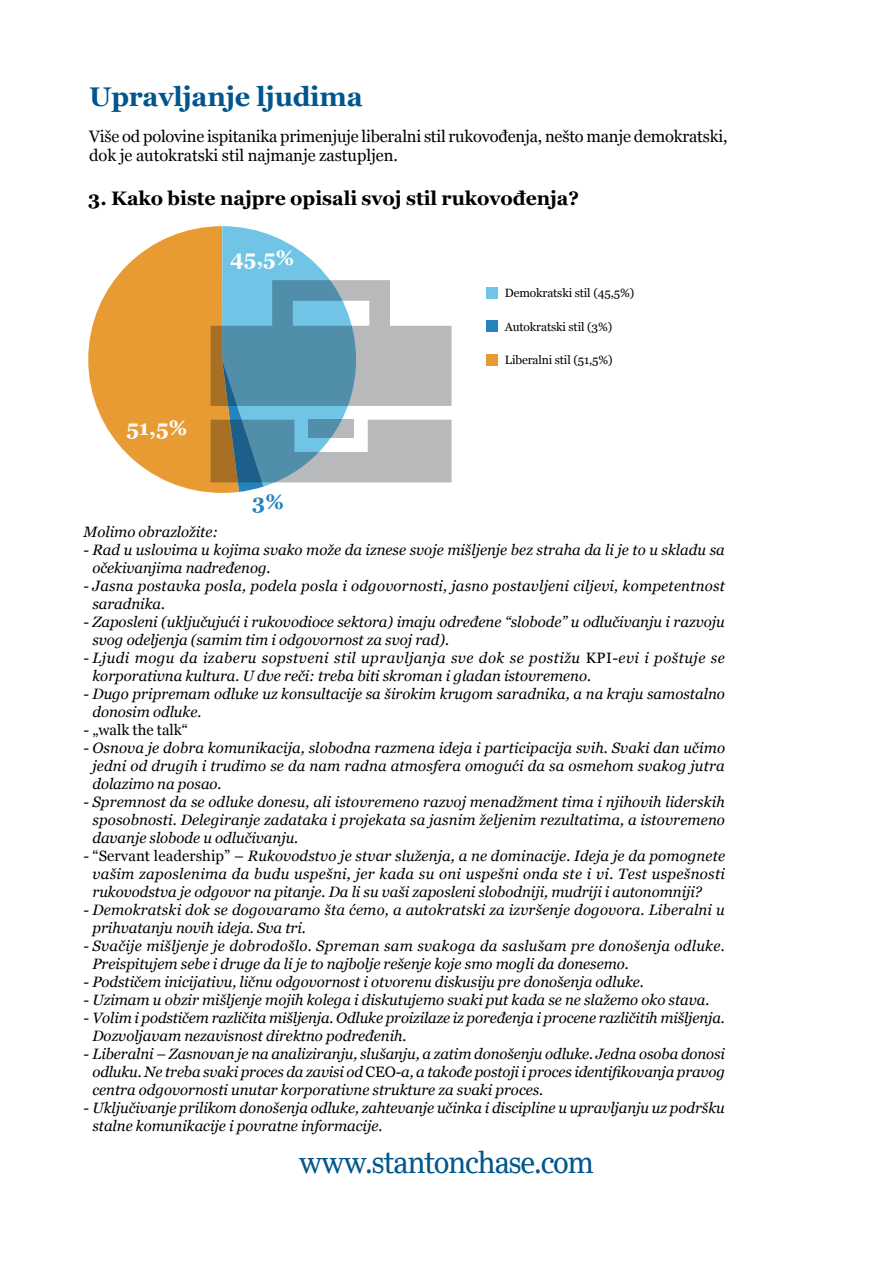
<style>
.page{position:relative;width:893px;height:1263px;background:#fff}
.page>*{position:absolute;margin:0;border:0;box-sizing:border-box;transform-origin:0 0}
.t1{font:30px "Ysobel Std";letter-spacing:-.04em;color:#00568d}
.t2{font:700 27px "Georgia";letter-spacing:-.01em;color:#00568d}
.t3{font:700 21px "Georgia";color:#fff}
.t4{font:700 21px "Georgia";color:#2684bd}
.t5{font:700 19.5px "Georgia";letter-spacing:-.005em;color:#000}
.t6{font:16.5px/19.5px "Georgia";letter-spacing:-.01em;color:#000}
.t7{font:italic 15px/18px "Georgia";color:#000}
.t8{font:italic 15px/18px "Georgia";letter-spacing:.02em;color:#000}
.t9{font:italic 15px/18px "Georgia";letter-spacing:.03em;color:#000}
.t10{font:15px "Georgia";color:#000}
.t11{font:12px "Georgia";letter-spacing:-.01em;color:#000}
.s1{font-style:normal}
.s2{font-style:italic}
</style>
<div class="page">
<div style="left:486px;top:287px;width:12px;height:12px;background:#70c5e7"></div>
<div style="left:486px;top:321px;width:12px;height:11px;background:#2684bd"></div>
<div style="left:486px;top:354px;width:12px;height:11px;background:#e99b33"></div>
<svg style="left:88px;top:226px;width:364px;height:267px"></svg>
<h2 class="t2" style="left:89px;top:79px;width:275px">Upravljanje ljudima</h2>
<p class="t6" style="left:89px;top:127px;width:640px">Više od polovine ispitanika primenjuje liberalni stil rukovođenja, nešto manje demokratski, dok je autokratski stil najmanje zastupljen.</p>
<h3 class="t5" style="left:88px;top:186px;width:492px">3. Kako biste najpre opisali svoj stil rukovođenja?</h3>
<h3 class="t3" style="left:230px;top:244px;width:66px">45,5%</h3>
<h3 class="t3" style="left:126px;top:415px;width:62px">51,5%</h3>
<h3 class="t4" style="left:252px;top:488px;width:33px">3%</h3>
<p class="t11" style="left:505px;top:286px;width:131px">Demokratski stil (45,5%)</p>
<p class="t11" style="left:505px;top:319px;width:109px">Autokratski stil (3%)</p>
<p class="t11" style="left:505px;top:352px;width:109px">Liberalni stil (51,5%)</p>
<p class="t7" style="left:84px;top:523px;width:136px">Molimo obrazložite:</p>
<p class="t7" style="left:92px;top:541px;width:634px;text-indent:-9px">- Rad u uslovima u kojima svako može da iznese svoje mišljenje bez straha da li je to u skladu sa očekivanjima nadređenog.</p>
<p class="t7" style="left:92px;top:577px;width:634px;text-indent:-9px">- Jasna postavka posla, podela posla i odgovornosti, jasno postavljeni ciljevi, kompetentnost saradnika.</p>
<p class="t7" style="left:92px;top:613px;width:634px;text-indent:-9px">- Zaposleni (uključujući i rukovodioce sektora) imaju određene “slobode” u odlučivanju i razvoju svog odeljenja (samim tim i odgovornost za svoj rad).</p>
<p class="t9" style="left:92px;top:649px;width:634px;text-indent:-9px">- Ljudi mogu da izaberu sopstveni stil upravljanja sve dok se postižu <span class="s1">KPI</span>-evi i poštuje se korporativna kultura. U dve reči: treba biti skroman i gladan istovremeno.</p>
<p class="t7" style="left:92px;top:685px;width:634px;text-indent:-9px">- Dugo pripremam odluke uz konsultacije sa širokim krugom saradnika, a na kraju samostalno donosim odluke.</p>
<p class="t10" style="left:84px;top:721px;width:106px"><span class="s2">-</span> „walk the talk“</p>
<p class="t7" style="left:92px;top:739px;width:634px;text-align:justify;text-indent:-9px">- Osnova je dobra komunikacija, slobodna razmena ideja i participacija svih. Svaki dan učimo jedni od drugih i trudimo se da nam radna atmosfera omogući da sa osmehom svakog jutra dolazimo na posao.</p>
<p class="t7" style="left:92px;top:793px;width:634px;text-align:justify;text-indent:-9px">- Spremnost da se odluke donesu, ali istovremeno razvoj menadžment tima i njihovih liderskih sposobnosti. Delegiranje zadataka i projekata sa jasnim željenim rezultatima, a istovremeno davanje slobode u odlučivanju.</p>
<p class="t7" style="left:92px;top:847px;width:634px;text-align:justify;text-indent:-9px">- <span class="s1">“Servant leadership”</span> – Rukovodstvo je stvar služenja, a ne dominacije. Ideja je da pomognete vašim zaposlenima da budu uspešni, jer kada su oni uspešni onda ste i vi. Test uspešnosti rukovodstva je odgovor na pitanje. Da li su vaši zaposleni slobodniji, mudriji i autonomniji?</p>
<p class="t7" style="left:92px;top:901px;width:634px;text-indent:-9px">- Demokratski dok se dogovaramo šta ćemo, a autokratski za izvršenje dogovora. Liberalni u prihvatanju novih ideja. Sva tri.</p>
<p class="t8" style="left:92px;top:937px;width:634px;text-indent:-9px">- Svačije mišljenje je dobrodošlo. Spreman sam svakoga da saslušam pre donošenja odluke.<br>Preispitujem sebe i druge da li je to najbolje rešenje koje smo mogli da donesemo.</p>
<p class="t7" style="left:84px;top:973px;width:562px">- Podstičem inicijativu, ličnu odgovornost i otvorenu diskusiju pre donošenja odluke.</p>
<p class="t7" style="left:84px;top:991px;width:627px">- Uzimam u obzir mišljenje mojih kolega i diskutujemo svaki put kada se ne slažemo oko stava.</p>
<p class="t7" style="left:92px;top:1009px;width:634px;text-indent:-9px">- Volim i podstičem različita mišljenja. Odluke proizilaze iz poređenja i procene različitih mišljenja.<br>Dozvoljavam nezavisnost direktno podređenih.</p>
<p class="t7" style="left:92px;top:1045px;width:634px;text-align:justify;text-indent:-9px">- Liberalni – Zasnovan je na analiziranju, slušanju, a zatim donošenju odluke. Jedna osoba donosi odluku. Ne treba svaki proces da zavisi od <span class="s1">CEO</span>-a, a takođe postoji i proces identifikovanja pravog centra odgovornosti unutar korporativne strukture za svaki proces.</p>
<p class="t7" style="left:92px;top:1099px;width:634px;text-indent:-9px">- Uključivanje prilikom donošenja odluke, zahtevanje učinka i discipline u upravljanju uz podršku stalne komunikacije i povratne informacije.</p>
<h1 class="t1" style="left:299px;top:1144px;width:297px">www.stantonchase.com</h1>
</div>
